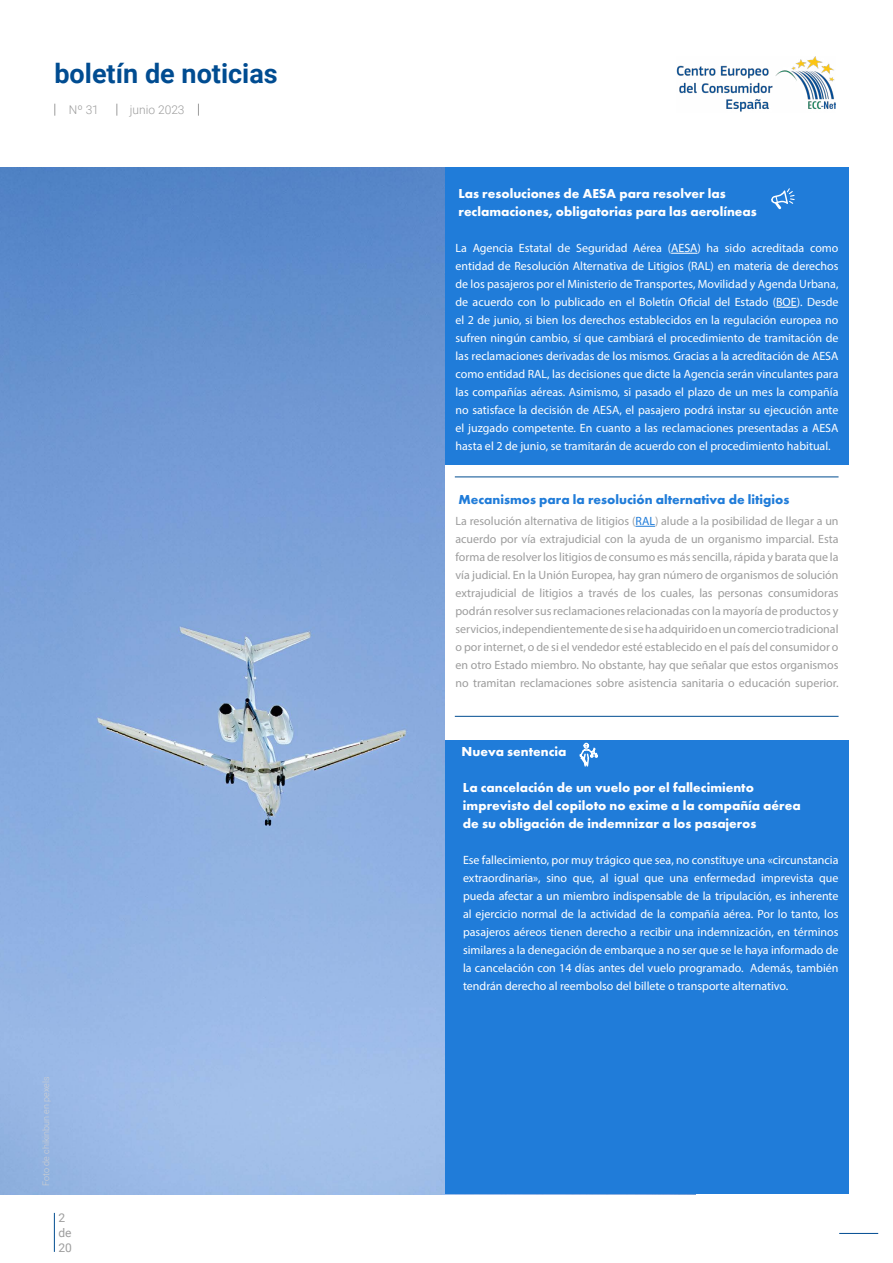
<style>
.page{position:relative;width:893px;height:1263px;background:#fff}
.page>*{position:absolute;margin:0;border:0;box-sizing:border-box;transform-origin:0 0}
.t1{font:700 27px "Roboto";color:#004c91}
.t2{font:700 13.5px/18px "Futura PT";color:#fff}
.t3{font:700 13.5px "Futura PT";color:#207cd9}
.t4{font:12px/18px "Myriad Pro";color:#fff;text-align:justify}
.t5{font:12px/18px "Myriad Pro";color:#9d9d9d;text-align:justify}
.t6{font:300 12px "Roboto";color:#9d9d9d}
.t7{font:12px/15px "Roboto";color:#9d9d9d}
.t8{font:300 9px "Roboto";color:#d0d0d0}
.s1{color:#207cd9}
</style>
<div class="page">
<hr style="left:839px;top:1233px;width:39px;height:1px;background:#004c91">
<img style="left:676px;top:56px;width:159px;height:56px">
<svg style="left:54px;top:104px;width:1px;height:12px"></svg>
<svg style="left:116px;top:104px;width:1px;height:12px"></svg>
<svg style="left:198px;top:104px;width:1px;height:12px"></svg>
<hr style="left:54px;top:1213px;width:1px;height:39px;background:#004c91">
<img style="left:0;top:167px;width:445px;height:1027px">
<div style="left:445px;top:167px;width:403px;height:1027px;background:#207cd9"></div>
<div style="left:445px;top:465px;width:403px;height:275px;background:#fff"></div>
<svg style="left:671px;top:253px;width:26px;height:1px"></svg>
<svg style="left:776px;top:307px;width:21px;height:1px"></svg>
<svg style="left:635px;top:526px;width:20px;height:1px"></svg>
<hr style="left:455px;top:476px;width:383px;height:1px;background:#004c91">
<hr style="left:455px;top:716px;width:383px;height:1px;background:#004c91">
<svg style="left:579px;top:742px;width:19px;height:25px"></svg>
<svg style="left:771px;top:188px;width:24px;height:21px"></svg>
<h1 class="t1" style="left:54px;top:54px;width:225px">boletín de noticias</h1>
<p class="t6" style="left:69px;top:102px;width:32px">Nº 31</p>
<p class="t6" style="left:130px;top:101px;width:56px">junio 2023</p>
<p class="t8" style="left:40px;top:1186px;width:110px;rotate:-90deg">Foto de chikinbun en pexels</p>
<p class="t7" style="left:58px;top:1209px;width:15px">2 de<br>20</p>
<p class="t2" style="left:458px;top:184px;width:300px">Las resoluciones de AESA para resolver las reclamaciones, obligatorias para las aerolíneas</p>
<p class="t4" style="left:455px;top:239px;width:385px">La Agencia Estatal de Seguridad Aérea (AESA) ha sido acreditada como entidad de Resolución Alternativa de Litigios (RAL) en materia de derechos de los pasajeros por el Ministerio de Transportes, Movilidad y Agenda Urbana, de acuerdo con lo publicado en el Boletín Oficial del Estado (BOE). Desde el 2 de junio, si bien los derechos establecidos en la regulación europea no sufren ningún cambio, sí que cambiará el procedimiento de tramitación de las reclamaciones derivadas de los mismos. Gracias a la acreditación de AESA como entidad RAL, las decisiones que dicte la Agencia serán vinculantes para las compañías aéreas. Asimismo, si pasado el plazo de un mes la compañía no satisface la decisión de AESA, el pasajero podrá instar su ejecución ante el juzgado competente. En cuanto a las reclamaciones presentadas a AESA hasta el 2 de junio, se tramitarán de acuerdo con el procedimiento habitual.</p>
<p class="t3" style="left:458px;top:491px;width:332px">Mecanismos para la resolución alternativa de litigios</p>
<p class="t5" style="left:455px;top:512px;width:385px">La resolución alternativa de litigios (<span class="s1">RAL</span>) alude a la posibilidad de llegar a un acuerdo por vía extrajudicial con la ayuda de un organismo imparcial. Esta forma de resolver los litigios de consumo es más sencilla, rápida y barata que la vía judicial. En la Unión Europea, hay gran número de organismos de solución extrajudicial de litigios a través de los cuales, las personas consumidoras podrán resolver sus reclamaciones relacionadas con la mayoría de productos y servicios, independientemente de si se ha adquirido en un comercio tradicional o por internet, o de si el vendedor esté establecido en el país del consumidor o en otro Estado miembro. No obstante, hay que señalar que estos organismos no tramitan reclamaciones sobre asistencia sanitaria o educación superior.</p>
<p class="t2" style="left:462px;top:742px;width:106px">Nueva sentencia</p>
<p class="t2" style="left:463px;top:778px;width:339px">La cancelación de un vuelo por el fallecimiento imprevisto del copiloto no exime a la compañía aérea de su obligación de indemnizar a los pasajeros</p>
<p class="t4" style="left:463px;top:851px;width:377px">Ese fallecimiento, por muy trágico que sea, no constituye una «circunstancia extraordinaria», sino que, al igual que una enfermedad imprevista que pueda afectar a un miembro indispensable de la tripulación, es inherente al ejercicio normal de la actividad de la compañía aérea. Por lo tanto, los pasajeros aéreos tienen derecho a recibir una indemnización, en términos similares a la denegación de embarque a no ser que se le haya informado de la cancelación con 14 días antes del vuelo programado. Además, también tendrán derecho al reembolso del billete o transporte alternativo.</p>
</div>
